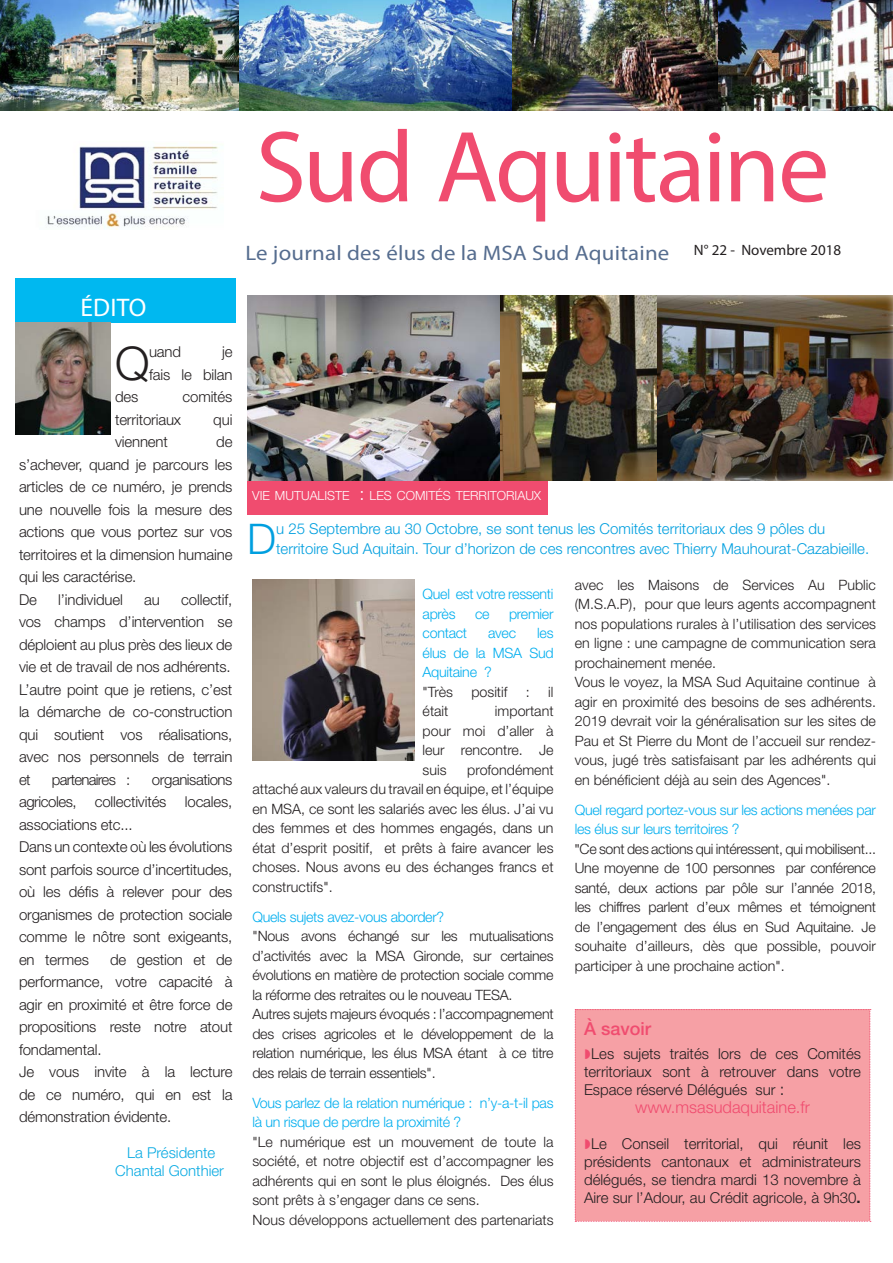
<style>
.page{position:relative;width:893px;height:1263px;background:#fff}
.page>*{position:absolute;margin:0;border:0;box-sizing:border-box;transform-origin:0 0}
.chapo{font:102px "Myriad Pro";letter-spacing:-.03em;color:#f04c6f}
.t1{font:300 46.5px "Helvetica Neue LT Std";color:#231f20}
.t2{font:300 42.3px "Helvetica Neue LT Std";color:#009fdf}
.t3{font:25.5px "Myriad Pro";letter-spacing:.01em;color:#fff}
.t4{font:21px "Myriad Pro";letter-spacing:.01em;color:#566d8f;scale:1.09 1}
.t5{font:500 18px "Helvetica Neue LT Std";color:#f04c6f}
.t6{font:300 16.5px "Helvetica Neue LT Std";color:#f04c6f}
.t7{font:300 15px/22.5px "Helvetica Neue LT Std";letter-spacing:-.01em;color:#231f20;text-align:justify}
.t8{font:300 15px/19.5px "Helvetica Neue LT Std";color:#009fdf}
.t9{font:300 15px "Helvetica Neue LT Std";color:#0aabe3}
.t10{font:15px "Myriad Pro";color:#231f20}
.t11{font:300 15px "Helvetica Neue LT Std";letter-spacing:-.05em;color:#231f20}
.t12{font:300 14.25px/19.5px "Helvetica Neue LT Std";color:#231f20;text-align:justify}
.t13{font:300 14.25px/19.5px "Helvetica Neue LT Std";letter-spacing:-.02em;color:#00aeef}
.t14{font:300 12.6px "Helvetica Neue LT Std";color:#fff}
.s1{font-size:18px}
.s2{font-family:"Myriad Pro";font-weight:400}
.s3{font-size:16.5px}
.s4{font-weight:700}
</style>
<div class="page">
<div style="left:15px;top:278px;width:221px;height:45px;background:#00b8f0"></div>
<img style="left:46px;top:146px;width:172px;height:83px">
<img style="left:0;top:0;width:893px;height:110px">
<img style="left:252px;top:580px;width:162px;height:180px">
<img style="left:15px;top:323px;width:96px;height:112px">
<div style="left:247px;top:481px;width:301px;height:34px;background:#f04c6f"></div>
<img style="left:247px;top:296px;width:253px;height:185px">
<div style="left:646px;top:293px;width:247px;height:188px;background:#fff;opacity:.75"></div>
<img style="left:500px;top:296px;width:157px;height:185px">
<div style="left:575px;top:1009px;width:296px;height:213px;background:#f6a0a5"></div>
<p class="t3" style="left:80px;top:292px;width:68px">ÉDITO</p>
<p class="t1" style="left:115px;top:335px;width:36px">Q</p>
<p class="t7" style="left:149px;top:340px;width:34px">uand</p>
<p class="t7" style="left:149px;top:340px;width:85px;text-align:right">je<br>fais le bilan</p>
<p class="t7" style="left:115px;top:385px;width:25px">des</p>
<p class="t7" style="left:183px;top:385px;width:51px">comités</p>
<p class="t7" style="left:115px;top:408px;width:68px">territoriaux</p>
<p class="t7" style="left:213px;top:408px;width:21px">qui</p>
<p class="t7" style="left:115px;top:430px;width:54px">viennent</p>
<p class="t7" style="left:19px;top:430px;width:215px;text-indent:197px">de s’achever, quand je parcours les articles de ce numéro, je prends une nouvelle fois la mesure des actions que vous portez sur vos territoires et la dimension humaine qui les caractérise.</p>
<p class="t7" style="left:19px;top:588px;width:19px">De</p>
<p class="t7" style="left:58px;top:588px;width:66px">l’individuel</p>
<p class="t7" style="left:144px;top:588px;width:17px">au</p>
<p class="t7" style="left:19px;top:588px;width:215px;text-indent:162px">collectif, vos champs d’intervention se déploient au plus près des lieux de vie et de travail de nos adhérents.</p>
<p class="t7" style="left:19px;top:678px;width:215px">L’autre point que je retiens, c’est la démarche de co-construction qui soutient vos réalisations, avec nos personnels de terrain et</p>
<p class="t7" style="left:19px;top:768px;width:215px;text-indent:133px">organisations agricoles, collectivités locales, associations etc...</p>
<p class="t7" style="left:19px;top:835px;width:215px">Dans un contexte où les évolutions sont parfois source d’incertitudes, où les défis à relever pour des organismes de protection sociale comme le nôtre sont exigeants, en termes</p>
<p class="t11" style="left:52px;top:770px;width:80px">partenaires :</p>
<p class="t7" style="left:19px;top:948px;width:215px;text-indent:91px">de gestion et de performance, votre capacité à agir en proximité et être force de propositions reste notre atout fondamental.</p>
<p class="t7" style="left:19px;top:1060px;width:215px">Je vous invite à la lecture de ce numéro, qui en est la démonstration évidente.</p>
<p class="t9" style="left:127px;top:1144px;width:90px">La Présidente</p>
<p class="t9" style="left:115px;top:1162px;width:110px">Chantal Gonthier</p>
<p class="chapo" style="left:256px;top:104px;width:575px">Sud Aquitaine</p>
<p class="t4" style="left:245px;top:240px;width:390px">Le journal des élus de la MSA Sud Aquitaine</p>
<p class="t10" style="left:694px;top:241px;width:149px">N° 22 - Novembre 2018</p>
<p class="t14" style="left:252px;top:487px;width:290px">VIE MUTUALISTE <span class="s1">:</span> LES COMITÉS TERRITORIAUX</p>
<p class="t2" style="left:247px;top:513px;width:30px">D</p>
<p class="t8" style="left:276px;top:519px;width:594px">u 25 Septembre au 30 Octobre, se sont tenus les Comités territoriaux des 9 pôles du territoire Sud Aquitain. Tour d’horizon de ces rencontres avec Thierry Mauhourat-Cazabieille.</p>
<p class="t13" style="left:423px;top:584px;width:132px">Quel est votre ressenti après</p>
<p class="t13" style="left:475px;top:604px;width:16px">ce</p>
<p class="t13" style="left:509px;top:604px;width:46px">premier</p>
<p class="t13" style="left:423px;top:623px;width:132px;text-align:justify;text-indent:115px">les élus de la MSA Sud Aquitaine ?</p>
<p class="t12" style="left:423px;top:682px;width:32px">"Très</p>
<p class="t12" style="left:471px;top:682px;width:38px">positif</p>
<p class="t12" style="left:526px;top:682px;width:5px">:</p>
<p class="t12" style="left:548px;top:682px;width:7px">il</p>
<p class="t12" style="left:423px;top:701px;width:27px">était</p>
<p class="t13" style="left:423px;top:623px;width:46px">contact</p>
<p class="t13" style="left:488px;top:623px;width:29px">avec</p>
<p class="t12" style="left:423px;top:701px;width:132px;text-indent:72px">important pour moi d’aller à leur rencontre. Je suis</p>
<p class="t12" style="left:252px;top:760px;width:303px;text-indent:215px">profondément attaché aux valeurs du travail en équipe, et l’équipe en MSA, ce sont les salariés avec les élus. J’ai vu des femmes et des hommes engagés, dans un état d’esprit positif, et prêts à faire avancer les choses. Nous avons eu des échanges francs et constructifs".</p>
<p class="t13" style="left:252px;top:907px;width:193px">Quels sujets avez-vous aborder?</p>
<p class="t12" style="left:252px;top:926px;width:303px">"Nous avons échangé sur les mutualisations d’activités avec la MSA Gironde, sur certaines évolutions en matière de protection sociale comme la réforme des retraites ou le nouveau TESA.</p>
<p class="t12" style="left:252px;top:1004px;width:303px">Autres sujets majeurs évoqués : l’accompagnement des crises agricoles et le développement de la relation numérique, les élus MSA étant à ce titre des relais de terrain essentiels".</p>
<p class="t13" style="left:252px;top:1093px;width:303px">Vous parlez de la relation numérique : n’y-a-t-il pas là un risque de perdre la proximité ?</p>
<p class="t12" style="left:252px;top:1132px;width:303px">"Le numérique est un mouvement de toute la société, et notre objectif est d’accompagner les adhérents qui en sont le plus éloignés. Des élus sont prêts à s’engager dans ce sens.</p>
<p class="t12" style="left:252px;top:1209px;width:303px">Nous développons actuellement des partenariats</p>
<p class="t12" style="left:575px;top:575px;width:303px">avec les Maisons de Services Au Public (M.S.A.P), pour que leurs agents accompagnent nos populations rurales à l’utilisation des services en ligne : une campagne de communication sera prochainement menée.</p>
<p class="t12" style="left:575px;top:672px;width:303px">Vous le voyez, la MSA Sud Aquitaine continue à agir en proximité des besoins de ses adhérents.<br>2019 devrait voir la généralisation sur les sites de Pau et St Pierre du Mont de l’accueil sur rendez&shy;vous, jugé très satisfaisant par les adhérents qui en bénéficient déjà au sein des Agences".</p>
<p class="t13" style="left:575px;top:799px;width:303px">Quel regard portez-vous sur les actions menées par les élus sur leurs territoires ?</p>
<p class="t12" style="left:575px;top:838px;width:303px"><span class="s2">"</span>Ce sont des actions qui intéressent, qui mobilisent...<br>Une moyenne de 100 personnes par conférence santé, deux actions par pôle sur l’année 2018, les chiffres parlent d’eux mêmes et témoignent de l’engagement des élus en Sud Aquitaine. Je souhaite d’ailleurs, dès que possible, pouvoir participer à une prochaine action".</p>
<p class="t5" style="left:584px;top:1018px;width:69px">À savoir</p>
<p class="t7" style="left:584px;top:1044px;width:278px;line-height:18px;text-indent:7px">Les sujets traités lors de ces Comités territoriaux sont à retrouver dans votre Espace réservé Délégués sur <span class="s3">:</span></p>
<p class="t6" style="left:635px;top:1097px;width:176px">www.msasudaquitaine.fr</p>
<p class="t7" style="left:584px;top:1134px;width:278px;line-height:18px;text-align:center">Le Conseil territorial, qui réunit les présidents cantonaux et administrateurs délégués, se tiendra mardi 13 novembre à Aire sur l’Adour, au Crédit agricole, à 9h30<span class="s4">.</span></p>
</div>
